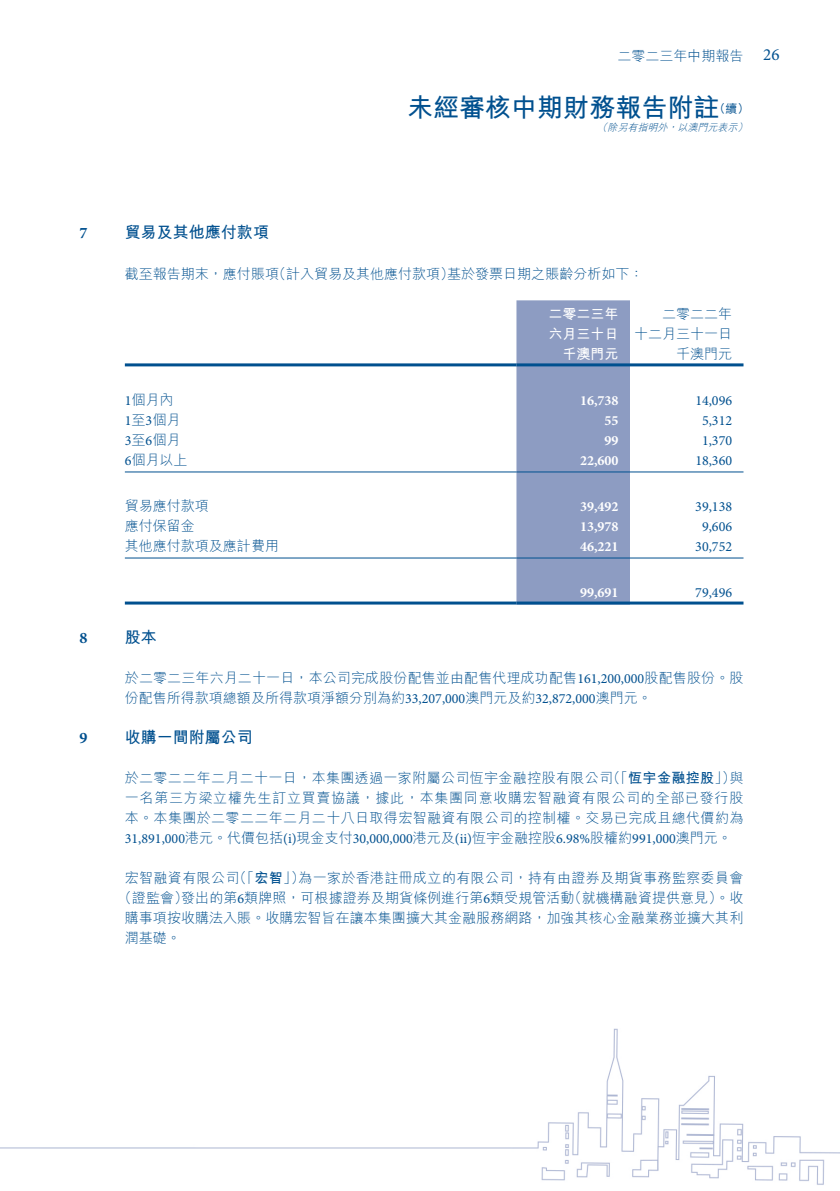
<style>
.page{position:relative;width:840px;height:1191px;background:#fff}
.page>*{position:absolute;margin:0;border:0;box-sizing:border-box;transform-origin:0 0}
.t1{font:700 26px "M Hei HK";color:#00508f}
.t2{font:17px "Minion Pro";color:#00508f}
.t3{font:700 16px "M Hei HK";color:#00508f}
.t4{font:700 16px "Minion Pro";color:#00508f}
.t5{font:300 14px/20px "M Hei HK";letter-spacing:.005em;color:#00508f}
.t6{font:300 14px/20px "M Hei HK";letter-spacing:.025em;color:#00508f}
.t7{font:14px "Minion Pro";color:#00508f}
.t8{font:700 14px "Minion Pro";color:#fff}
.t9{font:700 14px/20px "M Hei HK";color:#fff}
.t10{font:700 14px "M Hei HK";letter-spacing:.025em;color:#00508f}
.t11{font:500 12px "M Hei HK";color:#00508f}
.t12{font:italic 300 10px "M Hei HK";color:#00508f}
.s1{font-family:"Minion Pro";font-weight:400}
.s2{font-weight:300}
.s3{font-family:"M Hei HK";font-weight:300}
.s4{font-weight:700}
</style>
<div class="page">
<img style="left:0;top:300px;width:839px;height:885px">
<div style="left:516px;top:300px;width:113px;height:301px;background:#8d9cc2"></div>
<hr style="left:125px;top:363px;width:391px;height:3px;background:#00508f">
<hr style="left:516px;top:363px;width:113px;height:3px;background:#00508f">
<hr style="left:629px;top:363px;width:114px;height:3px;background:#00508f">
<hr style="left:125px;top:471px;width:391px;height:1px;background:#00508f">
<hr style="left:516px;top:471px;width:113px;height:1px;background:#00508f">
<hr style="left:629px;top:471px;width:114px;height:1px;background:#00508f">
<hr style="left:125px;top:557px;width:391px;height:1px;background:#00508f">
<hr style="left:516px;top:557px;width:113px;height:1px;background:#00508f">
<hr style="left:629px;top:557px;width:114px;height:1px;background:#00508f">
<hr style="left:125px;top:601px;width:391px;height:3px;background:#00508f">
<hr style="left:516px;top:601px;width:113px;height:3px;background:#00508f">
<hr style="left:629px;top:601px;width:114px;height:3px;background:#00508f">
<p class="t4" style="left:79px;top:222px;width:9px">7</p>
<p class="t4" style="left:79px;top:626px;width:9px">8</p>
<p class="t4" style="left:79px;top:726px;width:9px">9</p>
<p class="t5" style="left:617px;top:46px;width:127px">二零二三年中期報告</p>
<h1 class="t1" style="left:407px;top:88px;width:313px">未經審核中期財務報告附註</h1>
<p class="t11" style="left:713px;top:100px;width:37px">（續(</p>
<p class="t12" style="left:597px;top:122px;width:14px">（</p>
<p class="t12" style="left:737px;top:122px;width:14px">(</p>
<p class="t12" style="left:677px;top:122px;width:64px">以澳門元表示</p>
<p class="t12" style="left:607px;top:122px;width:64px">除另有指明外</p>
<p class="t12" style="left:667px;top:122px;width:14px">，</p>
<p class="t2" style="left:762px;top:43px;width:18px">26</p>
<p class="t3" style="left:125px;top:221px;width:145px">貿易及其他應付款項</p>
<p class="t5" style="left:125px;top:263px;width:155px">截至報告期末，應付賬項</p>
<p class="t5" style="left:272px;top:263px;width:183px">（計入貿易及其他應付款項）</p>
<p class="t5" style="left:447px;top:263px;width:198px">基於發票日期之賬齡分析如下：</p>
<p class="t9" style="left:548px;top:302px;width:71px">二零二三年六月三十日</p>
<p class="t5" style="left:633px;top:303px;width:99px;text-align:right">二零二二年<br>十二月三十一日千澳門元</p>
<p class="t9" style="left:562px;top:342px;width:57px">千澳門元</p>
<p class="t5" style="left:125px;top:389px;width:50px"><span class="s1">1</span>個月內</p>
<p class="t8" style="left:579px;top:390px;width:40px">16,738</p>
<p class="t7" style="left:695px;top:391px;width:38px">14,096</p>
<p class="t5" style="left:125px;top:409px;width:57px">至<span class="s1">1 3</span>個月</p>
<p class="t8" style="left:604px;top:410px;width:15px">55</p>
<p class="t7" style="left:701px;top:411px;width:32px">5,312</p>
<p class="t5" style="left:125px;top:429px;width:57px">至<span class="s1">3 6</span>個月</p>
<p class="t8" style="left:604px;top:430px;width:15px">99</p>
<p class="t7" style="left:701px;top:431px;width:32px">1,370</p>
<p class="t5" style="left:125px;top:449px;width:64px"><span class="s1">6</span>個月以上</p>
<p class="t8" style="left:579px;top:450px;width:40px">22,600</p>
<p class="t7" style="left:695px;top:451px;width:38px">18,360</p>
<p class="t5" style="left:125px;top:495px;width:85px">貿易應付款項</p>
<p class="t8" style="left:579px;top:496px;width:40px">39,492</p>
<p class="t7" style="left:695px;top:497px;width:38px">39,138</p>
<p class="t5" style="left:125px;top:515px;width:71px">應付保留金</p>
<p class="t8" style="left:579px;top:516px;width:40px">13,978</p>
<p class="t7" style="left:701px;top:517px;width:32px">9,606</p>
<p class="t5" style="left:125px;top:535px;width:155px">其他應付款項及應計費用</p>
<p class="t8" style="left:579px;top:536px;width:40px">46,221</p>
<p class="t7" style="left:695px;top:537px;width:38px">30,752</p>
<p class="t8" style="left:579px;top:582px;width:40px">99,691</p>
<p class="t7" style="left:695px;top:583px;width:38px">79,496</p>
<p class="t3" style="left:125px;top:625px;width:33px">股本</p>
<p class="t5" style="left:125px;top:667px;width:619px">於二零二三年六月二十一日，本公司完成股份配售並由配售代理成功配售<span class="s1">161,200,000</span>股配售股份。股份配售所得款項總額及所得款項淨額分別為約<span class="s1">33,207,000</span>澳門元及約<span class="s1">32,872,000</span>澳門元。</p>
<p class="t3" style="left:125px;top:725px;width:129px">收購一間附屬公司</p>
<p class="t10" style="left:606px;top:767px;width:131px"><span class="s2">（「</span>恆宇金融控股<span class="s2">」）</span></p>
<p class="t6" style="left:125px;top:767px;width:619px">於二零二二年二月二十一日，本集團透過一家附屬公司恆宇金融控股有限公司<br>一名第三方梁立權先生訂立買賣協議，據此，本集團同意收購宏智融資有限公司的全部已發行股本。本集團於二零二二年二月二十八日取得宏智融資有限公司的控制權。交易已完成且總代價約為</p>
<p class="t7" style="left:125px;top:829px;width:608px">31,891,000<span class="s3">港元。代價包括</span> )i( <span class="s3">現金支付</span>30,000,000<span class="s3">港元及</span>( )i i <span class="s3">恆宇金融控股</span>6.98%<span class="s3">股權約</span>991,000<span class="s3">澳門元。</span></p>
<p class="t6" style="left:298px;top:867px;width:446px">為一家於香港註冊成立的有限公司，持有由證券及期貨事務監察委員會</p>
<p class="t5" style="left:729px;top:767px;width:15px">與</p>
<p class="t5" style="left:233px;top:867px;width:73px">（「<span class="s4">宏智</span>」）</p>
<p class="t6" style="left:125px;top:867px;width:116px">宏智融資有限公司</p>
<p class="t5" style="left:125px;top:887px;width:619px;text-indent:-7px">（證監會）<br>購事項按收購法入賬。收購宏智旨在讓本集團擴大其金融服務網路，加強其核心金融業務並擴大其利潤基礎。</p>
<p class="t5" style="left:567px;top:887px;width:177px">（就機構融資提供意見）。收</p>
<p class="t5" style="left:181px;top:887px;width:394px">發出的第<span class="s1">6</span>類牌照，可根據證券及期貨條例進行第<span class="s1">6</span>類受規管活動</p>
</div>
